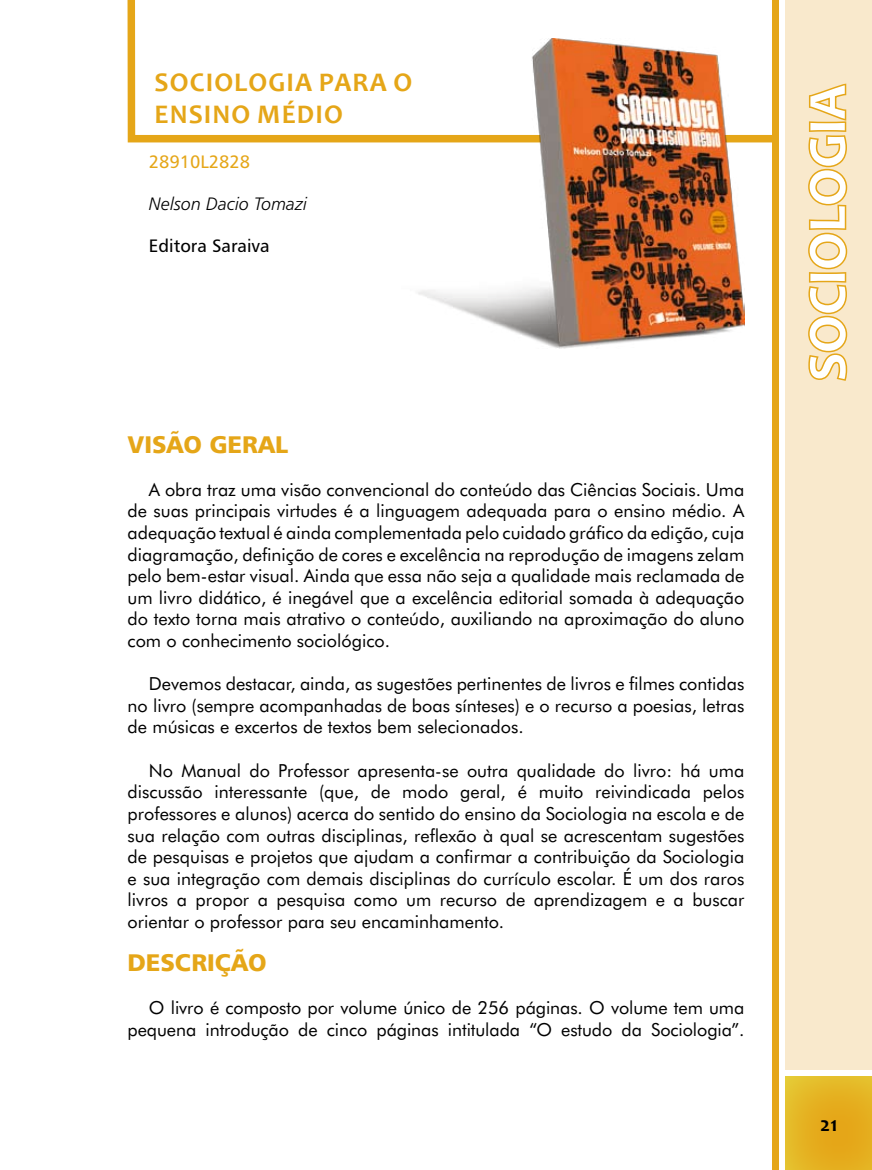
<style>
.page{position:relative;width:872px;height:1170px;background:#fff}
.page>*{position:absolute;margin:0;border:0;box-sizing:border-box;transform-origin:0 0}
.t1{font:700 54px "Candara";color:#fff}
.t2{font:700 27px "Candara";letter-spacing:.04em;color:#e5a618}
.t3{font:24px "Humanist 777 BT Black B";color:#e5a618}
.t4{font:700 21px "Candara";color:#000}
.t5{font:18px/21.6px "Futura BT";color:#000;text-align:justify}
.t6{font:18px "Humanist 777 BT Light Italic B";color:#000}
.t7{font:18px "Humanist 777 BT Roman B";color:#000}
.t8{font:18px "Humanist 777 BT Roman B";color:#e5a618}
</style>
<div class="page">
<svg style="left:127px;top:0;width:652px;height:146px"></svg>
<img style="left:402px;top:39px;width:342px;height:309px">
<div style="left:785px;top:0;width:87px;height:1068px;background:#f9e9cc"></div>
<svg style="left:785px;top:1076px;width:87px;height:93px;background:#e5b221"></svg>
<div style="left:771px;top:0;width:7px;height:1169px;background:#e5a618"></div>
<svg style="left:808px;top:83px;width:40px;height:298px"></svg>
<h2 class="t2" style="left:154px;top:66px;width:199px">SOCIOLOGIA PARA</h2>
<h2 class="t2" style="left:393px;top:66px;width:17px">O</h2>
<h2 class="t2" style="left:154px;top:98px;width:175px">ENSI NO MÉDIO</h2>
<p class="t8" style="left:149px;top:151px;width:103px">28910L2828</p>
<p class="t6" style="left:149px;top:193px;width:160px">Nelson Dacio Tomazi</p>
<p class="t7" style="left:149px;top:235px;width:122px">Editora Saraiva</p>
<h3 class="t3" style="left:128px;top:428px;width:162px">VISÃO GERAL</h3>
<p class="t5" style="left:128px;top:478px;width:618px;text-indent:21px">A obra traz uma visão convencional do conteúdo das Ciências Sociais. Uma de suas principais virtudes é a linguagem adequada para o ensino médio. A adequação textual é ainda complementada pelo cuidado gráfico da edição, cuja diagramação, definição de cores e excelência na reprodução de imagens zelam pelo bem-estar visual. Ainda que essa não seja a qualidade mais reclamada de um livro didático, é inegável que a excelência editorial somada à adequação do texto torna mais atrativo o conteúdo, auxiliando na aproximação do aluno com o conhecimento sociológico.</p>
<p class="t5" style="left:128px;top:672px;width:618px;text-indent:21px">Devemos destacar, ainda, as sugestões pertinentes de livros e filmes contidas no livro (sempre acompanhadas de boas sínteses) e o recurso a poesias, letras de músicas e excertos de textos bem selecionados.</p>
<p class="t5" style="left:128px;top:759px;width:618px;text-indent:21px">No Manual do Professor apresenta-se outra qualidade do livro: há uma discussão interessante (que, de modo geral, é muito reivindicada pelos professores e alunos) acerca do sentido do ensino da Sociologia na escola e de sua relação com outras disciplinas, reflexão à qual se acrescentam sugestões de pesquisas e projetos que ajudam a confirmar a contribuição da Sociologia e sua integração com demais disciplinas do currículo escolar. É um dos raros livros a propor a pesquisa como um recurso de aprendizagem e a buscar orientar o professor para seu encaminhamento.</p>
<h3 class="t3" style="left:128px;top:947px;width:141px">DESCRIÇÃO</h3>
<p class="t5" style="left:128px;top:996px;width:618px;text-align:right">O livro é composto por volume único de 256 páginas. O volume tem uma pequena introdução de cinco páginas intitulada “O estudo da Sociologia”.</p>
<h1 class="t1" style="left:794px;top:381px;width:297px;rotate:-90deg">SOCIOLOGIA</h1>
<p class="t4" style="left:820px;top:1111px;width:19px">21</p>
</div>
